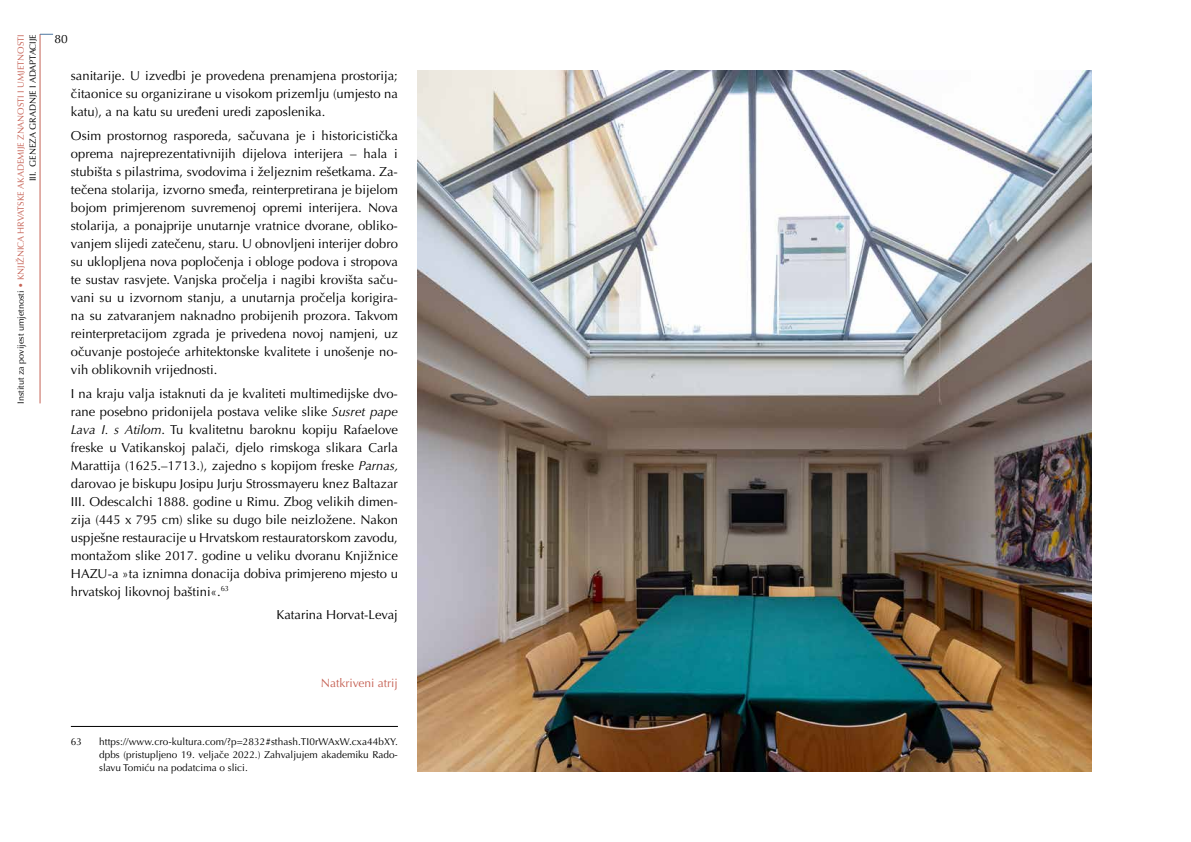
<style>
.page{position:relative;width:1191px;height:842px;background:#fff}
.page>*{position:absolute;margin:0;border:0;box-sizing:border-box;transform-origin:0 0}
.t1{font:13px/18px "Optima LT Pro";color:#000;text-align:justify}
.t2{font:12px "Optima LT Pro";color:#c66356}
.t3{font:12px "Optima LT Pro";color:#000}
.t4{font:10px/13px "Optima LT Pro";color:#000;text-align:justify}
.t5{font:9px/11.8px "Optima LT Pro";color:#000;text-align:right}
.s1{color:#c66356}
.s2{font-style:italic}
</style>
<div class="page">
<hr style="left:40px;top:34px;width:1px;height:369px;background:#c66356">
<svg style="left:40px;top:34px;width:13px;height:1px"></svg>
<hr style="left:71px;top:726px;width:327px;height:1px;background:#000">
<img style="left:418px;top:71px;width:673px;height:700px">
<p class="t5" style="left:15px;top:404px;width:371px;rotate:-90deg">Institut za povijest umjetnosti <span class="s1">• KNJIŽNICA HRVATSKE AKADEMIJE ZNANOSTI I UMJETNOSTI<br></span>III. GENEZA GRADNJE I ADAPTACIJE</p>
<p class="t3" style="left:54px;top:31px;width:15px">80</p>
<p class="t1" style="left:71px;top:67px;width:328px">sanitarije. U izvedbi je provedena prenamjena prostorija; čitaonice su organizirane u visokom prizemlju (umjesto na katu), a na katu su uređeni uredi zaposlenika.</p>
<p class="t1" style="left:71px;top:127px;width:328px">Osim prostornog rasporeda, sačuvana je i historicistička oprema najreprezentativnijih dijelova interijera – hala i stubišta s pilastrima, svodovima i željeznim rešetkama. Za&shy;tečena stolarija, izvorno smeđa, reinterpretirana je bijelom bojom primjerenom suvremenoj opremi interijera. Nova stolarija, a ponajprije unutarnje vratnice dvorane, obliko&shy;vanjem slijedi zatečenu, staru. U obnovljeni interijer dobro su uklopljena nova popločenja i obloge podova i stropova te sustav rasvjete. Vanjska pročelja i nagibi krovišta saču&shy;vani su u izvornom stanju, a unutarnja pročelja korigira&shy;na su zatvaranjem naknadno probijenih prozora. Takvom reinterpretacijom zgrada je privedena novoj namjeni, uz očuvanje postojeće arhitektonske kvalitete i unošenje no&shy;vih oblikovnih vrijednosti.</p>
<p class="t1" style="left:71px;top:384px;width:329px">I na kraju valja istaknuti da je kvaliteti multimedijske dvo&shy;rane posebno pridonijela postava velike slike <span class="s2">Susret pape Lava I. s Atilom</span>. Tu kvalitetnu baroknu kopiju Rafaelove freske u Vatikanskoj palači, djelo rimskoga slikara Carla Marattija (1625.–1713.), zajedno s kopijom freske <span class="s2">Parnas, </span>darovao je biskupu Josipu Jurju Strossmayeru knez Baltazar III. Odescalchi 1888. godine u Rimu. Zbog velikih dimen&shy;zija (445 x 795 cm) slike su dugo bile neizložene. Nakon uspješne restauracije u Hrvatskom restauratorskom zavodu, montažom slike 2017. godine u veliku dvoranu Knjižnice HAZU-a »ta iznimna donacija dobiva primjereno mjesto u hrvatskoj likovnoj baštini«.<sup>63</sup></p>
<p class="t1" style="left:276px;top:606px;width:123px">Katarina Horvat-Levaj</p>
<p class="t2" style="left:321px;top:676px;width:78px">Natkriveni atrij</p>
<p class="t4" style="left:71px;top:735px;width:13px">63</p>
<p class="t4" style="left:99px;top:735px;width:300px">https://www.cro-kultura.com/?p=2832#sthash.TI0rWAxW.cxa44bXY. dpbs (pristupljeno 19. veljače 2022.) Zahvaljujem akademiku Rado&shy;slavu Tomiću na podatcima o slici.</p>
</div>
